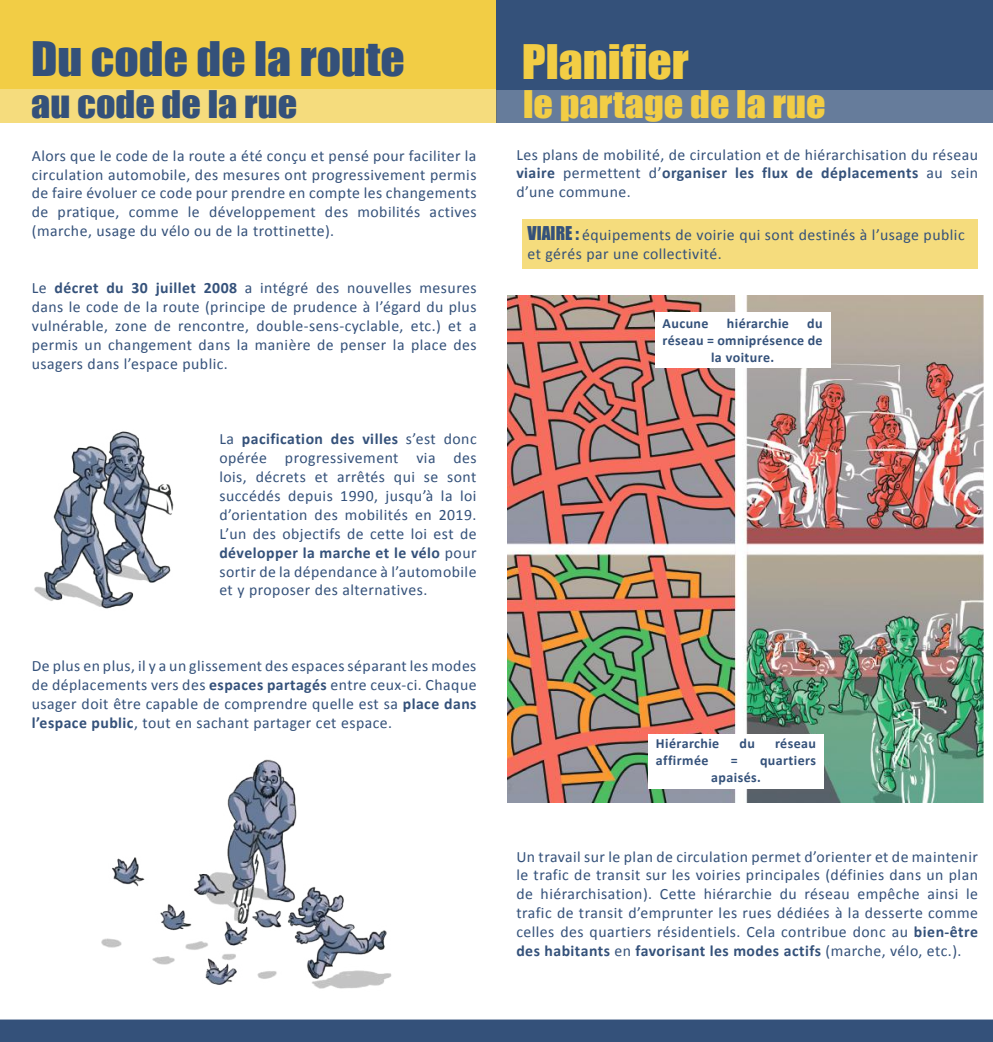
<style>
.page{position:relative;width:993px;height:1042px;background:#fff}
.page>*{position:absolute;margin:0;border:0;box-sizing:border-box;transform-origin:0 0}
.t1{font:43.75px "Impact";color:#34517a;scale:1.09 1}
.t2{font:43.75px "Impact";color:#f2cd45;scale:1.09 1}
.t3{font:35px "Impact";color:#f2cd45;scale:1.09 1}
.t4{font:35px "Impact";color:#34517a;scale:1.09 1}
.t5{font:15.75px/18.9px "Calibri";letter-spacing:.03em;color:#34517a;text-align:justify}
.t6{font:700 14px/16.8px "Calibri";letter-spacing:.03em;color:#34517a}
.s1{font-weight:700}
.s2{font-family:"Impact";font-size:17.5px}
</style>
<div class="page">
<img style="left:507px;top:296px;width:476px;height:506px">
<div style="left:0;top:0;width:496px;height:89px;background:#f2cd45"></div>
<div style="left:0;top:88px;width:496px;height:35px;background:#f5dc7d"></div>
<div style="left:0;top:1019px;width:992px;height:23px;background:#34517a"></div>
<img style="left:34px;top:431px;width:140px;height:178px">
<img style="left:101px;top:759px;width:291px;height:230px">
<div style="left:496px;top:88px;width:496px;height:35px;background:#667c9b"></div>
<div style="left:496px;top:0;width:496px;height:89px;background:#34517a"></div>
<div style="left:654px;top:313px;width:176px;height:55px;background:#fff"></div>
<div style="left:522px;top:220px;width:455px;height:49px;background:#f5dc7d"></div>
<div style="left:648px;top:734px;width:175px;height:55px;background:#fff"></div>
<h1 class="t1" style="left:31px;top:24px;width:344px">Du code de la route</h1>
<h2 class="t4" style="left:31px;top:77px;width:245px">au code de la rue</h2>
<p class="t5" style="left:32px;top:146px;width:446px">Alors que le code de la route a été conçu et pensé pour faciliter la circulation automobile, des mesures ont progressivement permis de faire évoluer ce code pour prendre en compte les changements de pratique, comme le développement des mobilités actives (marche, usage du vélo ou de la trottinette).</p>
<p class="t5" style="left:32px;top:278px;width:446px">Le <span class="s1">décret du 30 juillet 2008</span> a intégré des nouvelles mesures dans le code de la route (principe de prudence à l’égard du plus vulnérable, zone de rencontre, double-sens-cyclable, etc.) et a permis un changement dans la manière de penser la place des usagers dans l’espace public.</p>
<p class="t5" style="left:219px;top:430px;width:259px">La <span class="s1">pacification des villes</span> s’est donc opérée progressivement via des lois, décrets et arrêtés qui se sont succédés depuis 1990, jusqu’à la loi d’orientation des mobilités en 2019.<br>L’un des objectifs de cette loi est de <span class="s1">développer la marche et le vélo</span> pour sortir de la dépendance à l’automobile et y proposer des alternatives.</p>
<p class="t5" style="left:32px;top:656px;width:446px">De plus en plus, il y a un glissement des espaces séparant les modes de déplacements vers des <span class="s1">espaces partagés</span> entre ceux-ci. Chaque usager doit être capable de comprendre quelle est sa <span class="s1">place dans l’espace public</span>, tout en sachant partager cet espace.</p>
<h1 class="t2" style="left:521px;top:28px;width:155px">Planifier</h1>
<h2 class="t3" style="left:523px;top:77px;width:279px">le partage de la rue</h2>
<p class="t5" style="left:516px;top:145px;width:463px">Les plans de mobilité, de circulation et de hiérarchisation du réseau <span class="s1">viaire</span> permettent d’<span class="s1">organiser les flux de déplacements</span> au sein d’une commune.</p>
<p class="t5" style="left:527px;top:225px;width:438px"><span class="s2">VIAIRE :</span> équipements de voirie qui sont destinés à l’usage public et gérés par une collectivité.</p>
<p class="t6" style="left:662px;top:315px;width:48px">Aucune</p>
<p class="t6" style="left:726px;top:315px;width:64px">hiérarchie</p>
<p class="t6" style="left:807px;top:315px;width:17px">du</p>
<p class="t6" style="left:662px;top:332px;width:161px">réseau = omniprésence de</p>
<p class="t6" style="left:710px;top:349px;width:65px">la voiture.</p>
<p class="t6" style="left:655px;top:735px;width:65px">Hiérarchie</p>
<p class="t6" style="left:739px;top:735px;width:17px">du</p>
<p class="t6" style="left:774px;top:735px;width:43px">réseau</p>
<p class="t6" style="left:655px;top:752px;width:54px">affirmée</p>
<p class="t6" style="left:730px;top:752px;width:8px">=</p>
<p class="t6" style="left:711px;top:752px;width:106px;text-indent:49px">quartiers apaisés.</p>
<p class="t5" style="left:516px;top:847px;width:463px">Un travail sur le plan de circulation permet d’orienter et de maintenir le trafic de transit sur les voiries principales (définies dans un plan de hiérarchisation). Cette hiérarchie du réseau empêche ainsi le trafic de transit d’emprunter les rues dédiées à la desserte comme celles des quartiers résidentiels. Cela contribue donc au <span class="s1">bien-être des habitants</span> en <span class="s1">favorisant les modes actifs</span> (marche, vélo, etc.).</p>
</div>
